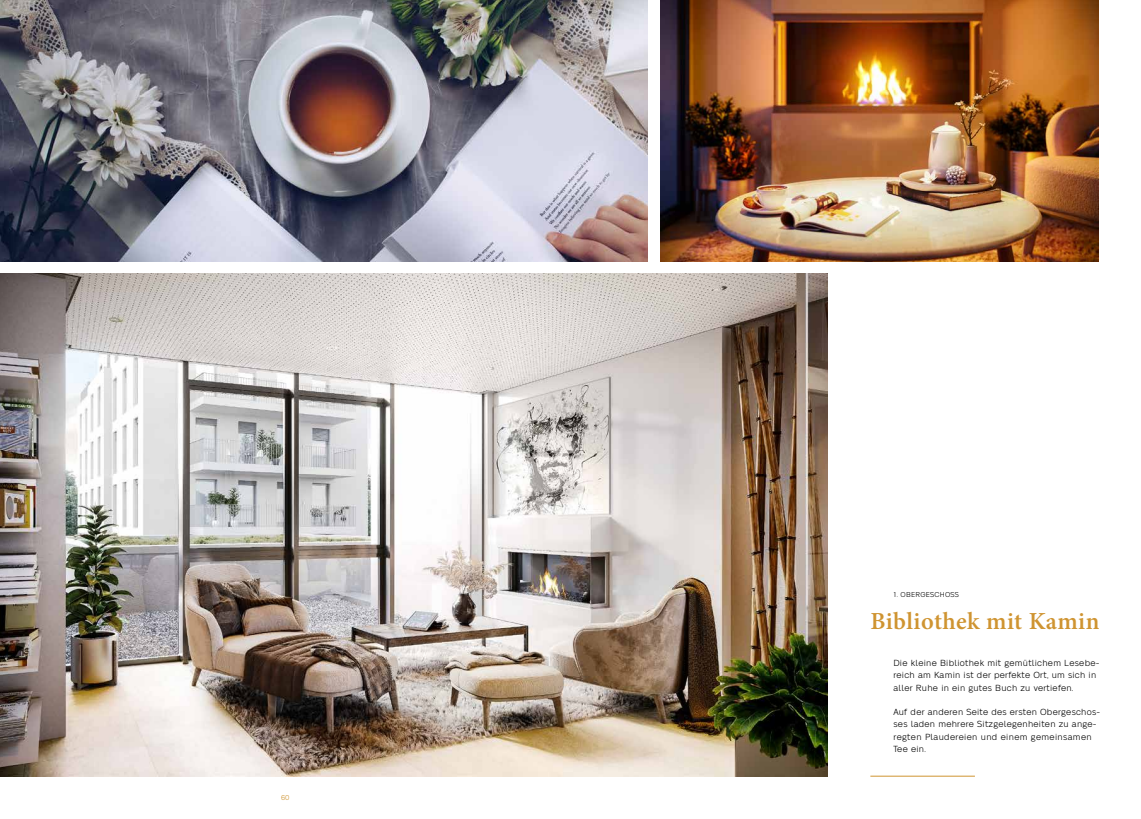
<style>
.page{position:relative;width:1141px;height:819px;background:#fff}
.page>*{position:absolute;margin:0;border:0;box-sizing:border-box;transform-origin:0 0}
.t1{font:600 24.5px "Minion Pro";letter-spacing:.015em;color:#cf9431}
.t2{font:8.75px/12.2px "Neue Alte Grotesk";letter-spacing:.03em;color:#000}
.t3{font:7px "Neue Alte Grotesk";letter-spacing:.04em;color:#000}
.t4{font:7px "Neue Alte Grotesk";color:#cf9431}
</style>
<div class="page">
<hr style="left:870px;top:775px;width:105px;height:1px;background:#cf9431">
<img style="left:0;top:274px;width:828px;height:502px">
<img style="left:0;top:0;width:648px;height:261px">
<img style="left:660px;top:0;width:438px;height:261px">
<p class="t4" style="left:281px;top:793px;width:10px">60</p>
<p class="t3" style="left:893px;top:591px;width:67px">1. OBERGESCHOSS</p>
<h1 class="t1" style="left:870px;top:604px;width:231px">Bibliothek mit Kamin</h1>
<p class="t2" style="left:893px;top:657px;width:208px">Die kleine Bibliothek mit gemütlichem Lesebe&shy;reich am Kamin ist der perfekte Ort, um sich in aller Ruhe in ein gutes Buch zu vertiefen.</p>
<p class="t2" style="left:893px;top:706px;width:207px">Auf der anderen Seite des ersten Obergeschos&shy;ses laden mehrere Sitzgelegenheiten zu ange&shy;regten Plaudereien und einem gemeinsamen Tee ein.</p>
</div>
